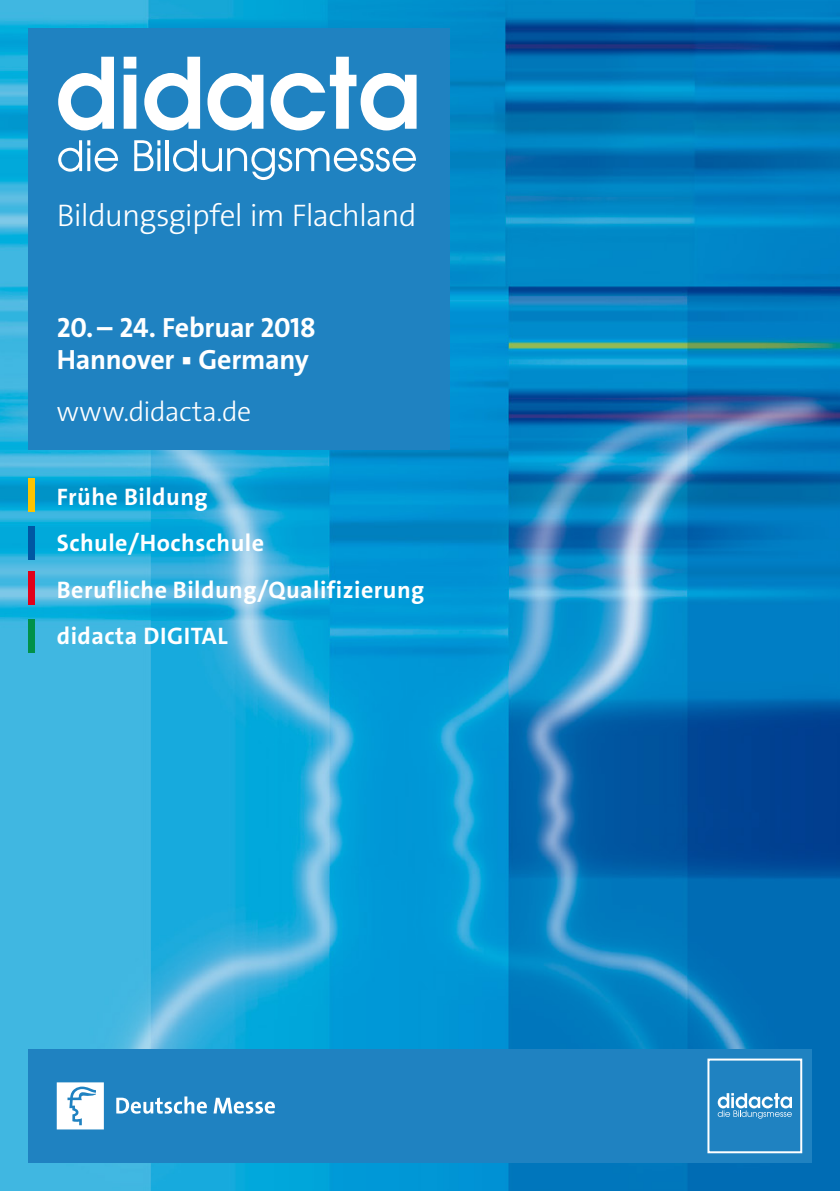
<style>
.page{position:relative;width:840px;height:1191px;background:#fff}
.page>*{position:absolute;margin:0;border:0;box-sizing:border-box;transform-origin:0 0}
.t1{font:31.4px "The Sans LP3 Lig";letter-spacing:-.025em;color:#fff}
.t2{font:28px/32px "The Sans LP7 Bld";letter-spacing:-.01em;color:#fff}
.t3{font:28px "The Sans LP3 Lig";letter-spacing:-.015em;color:#fff}
.t4{font:24px/46.6px "The Sans LP7 Bld";letter-spacing:.02em;color:#fff}
</style>
<div class="page">
<img style="left:0;top:0;width:839px;height:1191px">
<div style="left:28px;top:28px;width:421px;height:421px;background:#1f82c1"></div>
<div style="left:28px;top:1049px;width:783px;height:113px;background:#1f82c1"></div>
<div style="left:28px;top:478px;width:7px;height:34px;background:#fcc400"></div>
<div style="left:28px;top:619px;width:7px;height:33px;background:#009149"></div>
<div style="left:28px;top:525px;width:7px;height:34px;background:#0057a3"></div>
<div style="left:28px;top:571px;width:7px;height:34px;background:#e2001a"></div>
<svg style="left:58px;top:57px;width:56px;height:73px"></svg>
<svg style="left:124px;top:57px;width:12px;height:72px"></svg>
<svg style="left:144px;top:57px;width:56px;height:73px"></svg>
<svg style="left:207px;top:73px;width:56px;height:57px"></svg>
<svg style="left:270px;top:57px;width:146px;height:73px"></svg>
<svg style="left:58px;top:140px;width:60px;height:32px"></svg>
<svg style="left:134px;top:140px;width:26px;height:31px"></svg>
<hr style="left:157px;top:148px;width:3px;height:23px;background:#fff">
<hr style="left:165px;top:140px;width:3px;height:31px;background:#fff">
<svg style="left:173px;top:140px;width:243px;height:40px"></svg>
<svg style="left:717px;top:1093px;width:74px;height:25px"></svg>
<div style="left:707px;top:1058px;width:94px;height:95px;border:2px solid #fff"></div>
<svg style="left:116px;top:1096px;width:91px;height:17px"></svg>
<svg style="left:213px;top:1097px;width:62px;height:16px"></svg>
<svg style="left:57px;top:1082px;width:47px;height:47px;background:#e1eef6"></svg>
<h1 class="t1" style="left:57px;top:196px;width:361px">Bildungsgipfel im Flachland</h1>
<p class="t2" style="left:57px;top:312px;width:260px">20.– 24. Februar 2018<br>Hannover ▪ Germany</p>
<p class="t3" style="left:57px;top:394px;width:196px">www.didacta.de</p>
<p class="t4" style="left:57px;top:473px;width:369px">Frühe Bildung<br>Schule/Hochschule<br>Berufliche Bildung/Qualifizierung didacta DIGITAL</p>
</div>
